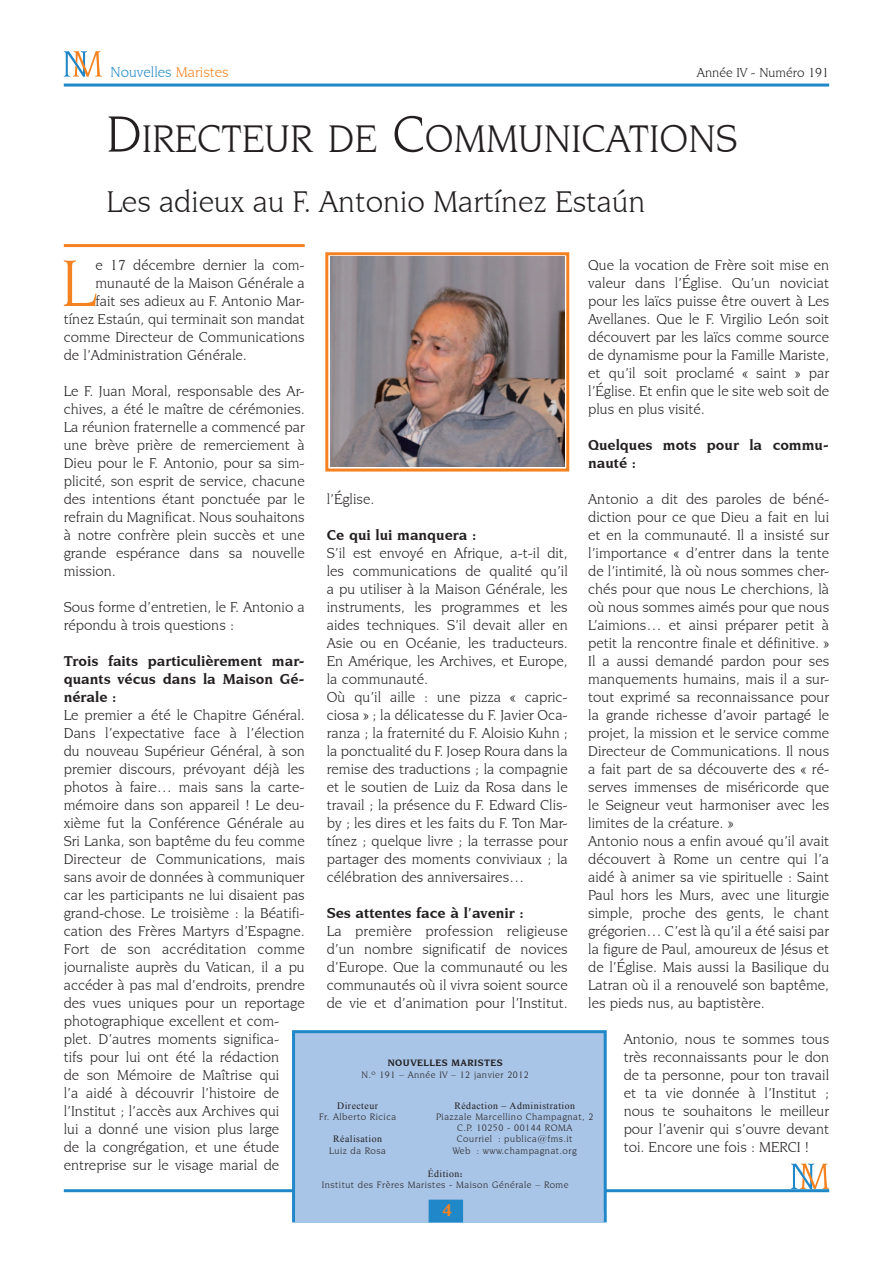
<style>
.page{position:relative;width:893px;height:1263px;background:#fff}
.page>*{position:absolute;margin:0;border:0;box-sizing:border-box;transform-origin:0 0}
.t1{font:70.2px "Novarese IT Cby BT";color:#f58220}
.t2{font:40.5px "Novarese IT Cby BT";color:#231f20}
.t3{font:31.5px "Novarese IT Cby BT";color:#231f20}
.t4{font:700 18px "Novarese IT Cby BT";color:#f58220}
.t5{font:15px/18px "Novarese IT Cby BT";color:#231f20;text-align:justify}
.t6{font:700 15px/18px "Novarese IT Cby BT";color:#231f20;text-align:justify}
.t7{font:15px "Novarese IT Cby BT";color:#2088c9}
.t8{font:13.5px "Novarese IT Cby BT";color:#231f20}
.t9{font:9.75px/11.2px "Novarese IT Cby BT";letter-spacing:.05em;color:#231f20;text-align:center}
.t10{font:9.75px "Times New Roman";letter-spacing:.05em;color:#231f20}
.t11{font:700 9.75px "Novarese IT Cby BT";letter-spacing:.05em;color:#231f20}
.s1{color:#f58220}
.s2{font-size:54px}
.s3{font-family:"Novarese IT Cby BT";font-weight:700}
</style>
<div class="page">
<hr style="left:64px;top:84px;width:765px;height:3px;background:#2088c9">
<svg style="left:64px;top:51px;width:38px;height:26px"></svg>
<svg style="left:791px;top:1163px;width:38px;height:26px"></svg>
<hr style="left:64px;top:244px;width:241px;height:3px;background:#f58220">
<hr style="left:64px;top:1189px;width:765px;height:3px;background:#2088c9">
<div style="left:292px;top:1030px;width:315px;height:192px;background:#a8c4e6;border:3px solid #2088c9"></div>
<div style="left:295px;top:1211px;width:309px;height:11px;background:#a8c4e6"></div>
<div style="left:429px;top:1199px;width:34px;height:23px;background:#2088c9"></div>
<img style="left:330px;top:257px;width:234px;height:210px">
<div style="left:325px;top:252px;width:244px;height:219px;border:3px solid #f58220"></div>
<p class="t7" style="left:111px;top:63px;width:120px">Nouvelles <span class="s1">Maristes</span></p>
<p class="t8" style="left:697px;top:64px;width:134px">Année IV - Numéro 191</p>
<h2 class="t2" style="left:106px;top:114px;width:633px"><span class="s2">D</span>IRECTEUR DE <span class="s2">C</span>OMMUNICATIONS</h2>
<h3 class="t3" style="left:106px;top:183px;width:541px">Les adieux au F. Antonio Martínez Estaún</h3>
<h1 class="t1" style="left:61px;top:241px;width:36px">L</h1>
<p class="t5" style="left:95px;top:256px;width:211px">e 17 décembre dernier la com-</p>
<p class="t5" style="left:95px;top:274px;width:211px">munauté de la Maison Générale a</p>
<p class="t5" style="left:95px;top:292px;width:211px">fait ses adieux au F. Antonio Mar-</p>
<p class="t5" style="left:64px;top:310px;width:242px">tínez Estaún, qui terminait son mandat</p>
<p class="t5" style="left:64px;top:328px;width:242px">comme Directeur de Communications</p>
<p class="t5" style="left:64px;top:346px;width:184px">de l’Administration Générale.</p>
<p class="t5" style="left:64px;top:382px;width:242px">Le F. Juan Moral, responsable des Ar&shy;chives, a été le maître de cérémonies.<br>La réunion fraternelle a commencé par une brève prière de remerciement à Dieu pour le F. Antonio, pour sa sim&shy;plicité, son esprit de service, chacune des intentions étant ponctuée par le refrain du Magnificat. Nous souhaitons à notre confrère plein succès et une grande espérance dans sa nouvelle mission.</p>
<p class="t5" style="left:64px;top:598px;width:242px">Sous forme d’entretien, le F. Antonio a répondu à trois questions :</p>
<p class="t6" style="left:64px;top:652px;width:242px">Trois faits particulièrement mar&shy;quants vécus dans la Maison Gé&shy;nérale :</p>
<p class="t5" style="left:64px;top:706px;width:242px;text-align:left">Le premier a été le Chapitre Général.<br>Dans l’expectative face à l’élection du nouveau Supérieur Général, à son premier discours, prévoyant déjà les photos à faire… mais sans la carte&shy;mémoire dans son appareil ! Le deu&shy;xième fut la Conférence Générale au Sri Lanka, son baptême du feu comme Directeur de Communications, mais sans avoir de données à communiquer car les participants ne lui disaient pas grand-chose. Le troisième : la Béatifi&shy;cation des Frères Martyrs d’Espagne.<br>Fort de son accréditation comme journaliste auprès du Vatican, il a pu accéder à pas mal d’endroits, prendre des vues uniques pour un reportage photographique excellent et com&shy;plet. D’autres moments significa-<br>tifs pour lui ont été la rédaction<br>de son Mémoire de Maîtrise qui<br>l’a aidé à découvrir l’histoire de l’Institut ; l’accès aux Archives qui<br>lui a donné une vision plus large<br>de la congrégation, et une étude entreprise sur le visage marial de</p>
<p class="t5" style="left:588px;top:256px;width:242px">Que la vocation de Frère soit mise en valeur dans l’Église. Qu’un noviciat pour les laïcs puisse être ouvert à Les Avellanes. Que le F. Virgilio León soit découvert par les laïcs comme source de dynamisme pour la Famille Mariste, et qu’il soit proclamé « saint » par l’Église. Et enfin que le site web soit de plus en plus visité.</p>
<p class="t6" style="left:588px;top:436px;width:242px">Quelques mots pour la commu&shy;nauté :</p>
<p class="t5" style="left:588px;top:490px;width:242px;text-align:left">Antonio a dit des paroles de béné&shy;diction pour ce que Dieu a fait en lui et en la communauté. Il a insisté sur l’importance « d’entrer dans la tente de l’intimité, là où nous sommes cher&shy;chés pour que nous Le cherchions, là où nous sommes aimés pour que nous L’aimions… et ainsi préparer petit à petit la rencontre finale et définitive. » Il a aussi demandé pardon pour ses manquements humains, mais il a sur&shy;tout exprimé sa reconnaissance pour la grande richesse d’avoir partagé le projet, la mission et le service comme Directeur de Communications. Il nous a fait part de sa découverte des « ré&shy;serves immenses de miséricorde que le Seigneur veut harmoniser avec les limites de la créature. »<br>Antonio nous a enfin avoué qu’il avait découvert à Rome un centre qui l’a aidé à animer sa vie spirituelle : Saint Paul hors les Murs, avec une liturgie simple, proche des gents, le chant grégorien… C’est là qu’il a été saisi par la figure de Paul, amoureux de Jésus et de l’Église. Mais aussi la Basilique du Latran où il a renouvelé son baptême, les pieds nus, au baptistère.</p>
<p class="t5" style="left:624px;top:1030px;width:207px">Antonio, nous te sommes tous très reconnaissants pour le don de ta personne, pour ton travail et ta vie donnée à l’Institut ; nous te souhaitons le meilleur pour l’avenir qui s’ouvre devant toi. Encore une fois : MERCI !</p>
<p class="t5" style="left:327px;top:490px;width:49px">l’Église.</p>
<p class="t6" style="left:327px;top:526px;width:151px">Ce qui lui manquera :</p>
<p class="t5" style="left:327px;top:544px;width:242px;text-align:left">S’il est envoyé en Afrique, a-t-il dit, les communications de qualité qu’il a pu utiliser à la Maison Générale, les instruments, les programmes et les aides techniques. S’il devait aller en Asie ou en Océanie, les traducteurs.<br>En Amérique, les Archives, et Europe, la communauté.<br>Où qu’il aille : une pizza « capric&shy;ciosa » ; la délicatesse du F. Javier Oca&shy;ranza ; la fraternité du F. Aloisio Kuhn ; la ponctualité du F. Josep Roura dans la remise des traductions ; la compagnie et le soutien de Luiz da Rosa dans le travail ; la présence du F. Edward Clis&shy;by ; les dires et les faits du F. Ton Mar&shy;tínez ; quelque livre ; la terrasse pour partager des moments conviviaux ; la célébration des anniversaires…</p>
<p class="t6" style="left:327px;top:904px;width:198px">Ses attentes face à l’avenir :</p>
<p class="t5" style="left:327px;top:922px;width:242px">La première profession religieuse d’un nombre significatif de novices d’Europe. Que la communauté ou les communautés où il vivra soient source de vie et d’animation pour l’Institut.</p>
<p class="t11" style="left:388px;top:1057px;width:116px">Nouvelles MARISTES</p>
<p class="t9" style="left:362px;top:1068px;width:169px">N.º 191 – Année IV – 12 janvier 2012</p>
<p class="t10" style="left:337px;top:1099px;width:42px">Directeur</p>
<p class="t9" style="left:319px;top:1111px;width:79px">Fr. Alberto Ricica</p>
<p class="t10" style="left:333px;top:1132px;width:50px">Réalisation</p>
<p class="t9" style="left:329px;top:1144px;width:58px">Luiz da Rosa</p>
<p class="t10" style="left:454px;top:1099px;width:122px">Rédaction – Administration</p>
<p class="t9" style="left:436px;top:1111px;width:159px">Piazzale Marcellino Champagnat, 2<br>C.P. 10250 - 00144 ROMA<br>Courriel : publica@fms.it<br>Web : www.champagnat.org</p>
<p class="t10" style="left:428px;top:1167px;width:36px">Édition<span class="s3">:</span></p>
<p class="t9" style="left:322px;top:1179px;width:248px">Institut des Frères Maristes - Maison Générale – Rome</p>
<p class="t4" style="left:442px;top:1199px;width:12px">4</p>
</div>
